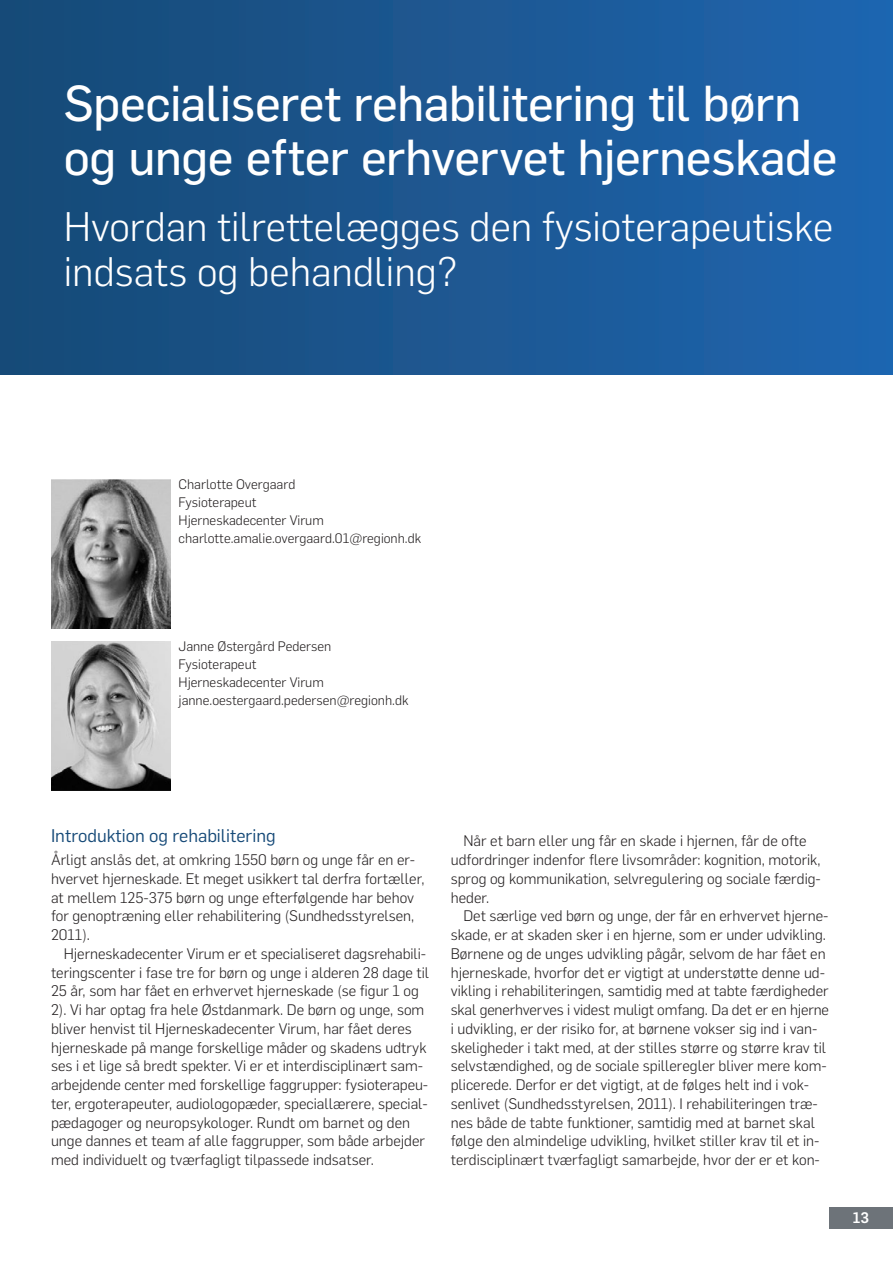
<style>
.page{position:relative;width:893px;height:1263px;background:#fff}
.page>*{position:absolute;margin:0;border:0;box-sizing:border-box;transform-origin:0 0}
.t1{font:49.5px/54px "Flama Basic";letter-spacing:-.01em;color:#fff}
.t2{font:300 40.5px/45px "Flama";color:#fff}
.t3{font:18px "Flama";color:#164a78}
.t4{font:300 15px/18.8px "Flama";color:#231f20}
.t5{font:500 15px "Flama";color:#fff}
.t6{font:300 13.5px/18px "Flama";color:#231f20}
</style>
<div class="page">
<div style="left:829px;top:1208px;width:64px;height:21px;background:#6d7379"></div>
<div style="left:0;top:0;width:893px;height:374px;background:linear-gradient(to right,#174975,#1f65af)"></div>
<img style="left:51px;top:480px;width:119px;height:148px">
<img style="left:51px;top:642px;width:119px;height:148px">
<h1 class="t1" style="left:64px;top:73px;width:775px">Specialiseret rehabilitering til børn og unge efter erhvervet hjerneskade</h1>
<h2 class="t2" style="left:64px;top:202px;width:771px">Hvordan tilrettelægges den fysioterapeutiske indsats og behandling?</h2>
<p class="t6" style="left:179px;top:475px;width:244px">Charlotte Overgaard<br>Fysioterapeut<br>Hjerneskadecenter Virum charlotte.amalie.overgaard.01@regionh.dk</p>
<p class="t6" style="left:179px;top:637px;width:231px">Janne Østergård Pedersen<br>Fysioterapeut<br>Hjerneskadecenter Virum janne.oestergaard.pedersen@regionh.dk</p>
<p class="t3" style="left:51px;top:823px;width:226px">Introduktion og rehabilitering</p>
<p class="t4" style="left:51px;top:850px;width:375px">Årligt anslås det, at omkring 1550 børn og unge får en er&shy;hvervet hjerneskade. Et meget usikkert tal derfra fortæller, at mellem 125-375 børn og unge efterfølgende har behov for genoptræning eller rehabilitering (Sundhedsstyrelsen, 2011).</p>
<p class="t4" style="left:51px;top:943px;width:380px;text-indent:13px">Hjerneskadecenter Virum er et specialiseret dagsrehabili&shy;teringscenter i fase tre for børn og unge i alderen 28 dage til 25 år, som har fået en erhvervet hjerneskade (se figur 1 og 2). Vi har optag fra hele Østdanmark. De børn og unge, som bliver henvist til Hjerneskadecenter Virum, har fået deres hjerneskade på mange forskellige måder og skadens udtryk ses i et lige så bredt spekter. Vi er et interdisciplinært sam&shy;arbejdende center med forskellige faggrupper: fysioterapeu&shy;ter, ergoterapeuter, audiologopæder, speciallærere, special&shy;pædagoger og neuropsykologer. Rundt om barnet og den unge dannes et team af alle faggrupper, som både arbejder med individuelt og tværfagligt tilpassede indsatser.</p>
<p class="t4" style="left:451px;top:831px;width:372px;text-indent:13px">Når et barn eller ung får en skade i hjernen, får de ofte udfordringer indenfor flere livsområder: kognition, motorik, sprog og kommunikation, selvregulering og sociale færdig&shy;heder.</p>
<p class="t4" style="left:451px;top:906px;width:380px;text-indent:13px">Det særlige ved børn og unge, der får en erhvervet hjerne&shy;skade, er at skaden sker i en hjerne, som er under udvikling.<br>Børnene og de unges udvikling pågår, selvom de har fået en hjerneskade, hvorfor det er vigtigt at understøtte denne ud&shy;vikling i rehabiliteringen, samtidig med at tabte færdigheder skal generhverves i videst muligt omfang. Da det er en hjerne i udvikling, er der risiko for, at børnene vokser sig ind i van&shy;skeligheder i takt med, at der stilles større og større krav til selvstændighed, og de sociale spilleregler bliver mere kom&shy;plicerede. Derfor er det vigtigt, at de følges helt ind i vok&shy;senlivet (Sundhedsstyrelsen, 2011). I rehabiliteringen træ&shy;nes både de tabte funktioner, samtidig med at barnet skal følge den almindelige udvikling, hvilket stiller krav til et in&shy;terdisciplinært tværfagligt samarbejde, hvor der er et kon-</p>
<p class="t5" style="left:853px;top:1207px;width:18px">13</p>
</div>
